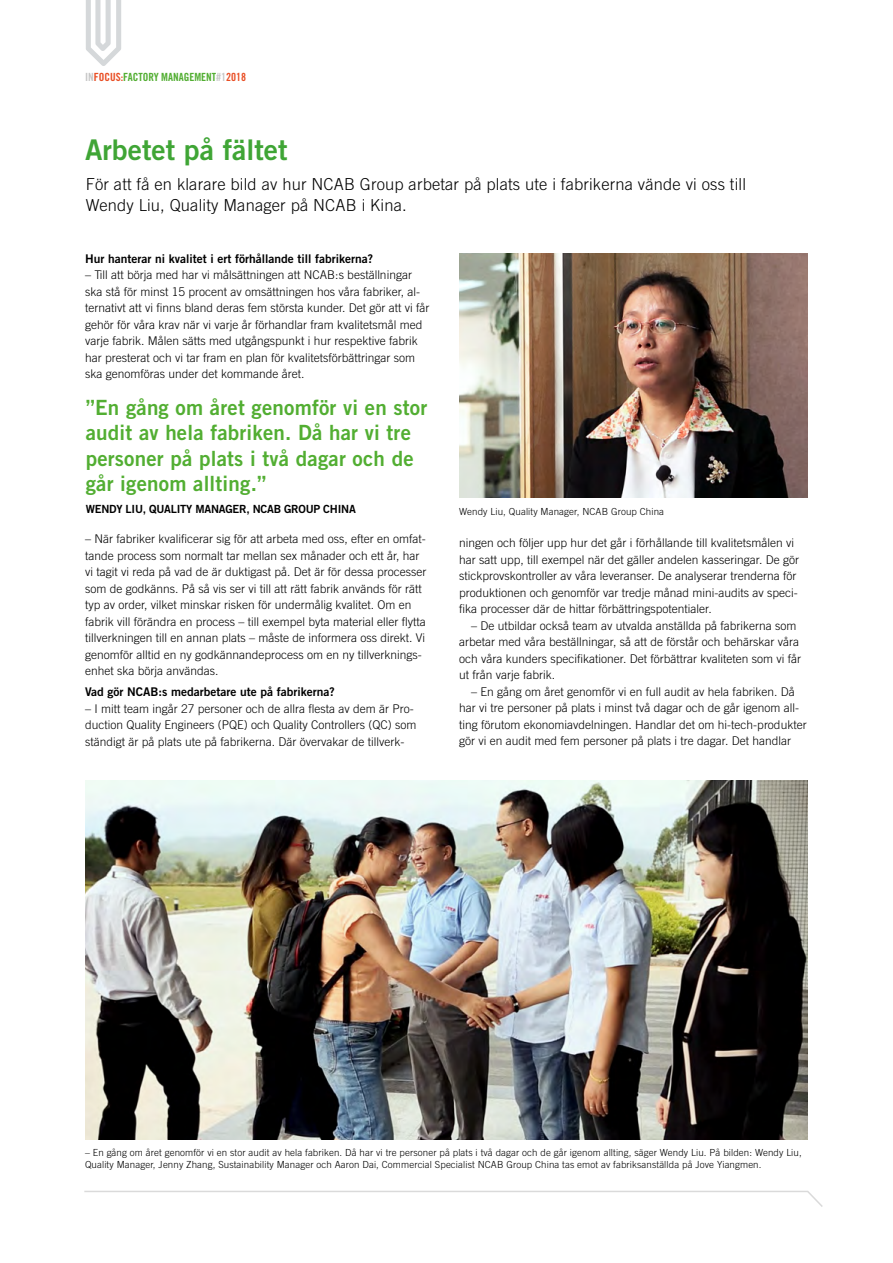
<style>
.page{position:relative;width:893px;height:1263px;background:#fff}
.page>*{position:absolute;margin:0;border:0;box-sizing:border-box;transform-origin:0 0}
.t1{font:28.5px "Trade Gothic LT Bold Two";color:#3fa535}
.t2{font:21px/25.5px "Trade Gothic LT Bold Two";letter-spacing:.01em;color:#52ae32}
.t3{font:300 16.5px/21px "Trade Gothic LT";letter-spacing:.01em;color:#000}
.t4{font:300 12px/16.5px "Trade Gothic LT";color:#000}
.t5{font:12px "Trade Gothic LT Bold Two";color:#000}
.t6{font:11.25px "Trade Gothic LT Bold Two";letter-spacing:-.02em;color:#000}
.t7{font:11.25px "Trade Gothic LT Bold Cond Twenty";color:#52ae32}
.t8{font:300 9.75px/12px "Trade Gothic LT";letter-spacing:.01em;color:#000}
.s1{color:#c6c6c6}
.s2{color:#e94e24}
</style>
<div class="page">
<svg style="left:86px;top:0;width:35px;height:66px"></svg>
<svg style="left:84px;top:1190px;width:739px;height:17px"></svg>
<img style="left:85px;top:780px;width:723px;height:360px">
<img style="left:459px;top:253px;width:349px;height:244px">
<p class="t7" style="left:85px;top:70px;width:163px"><span class="s1">IN</span><span class="s2">FOCUS:</span>FACTORY MANAGEMENT<span class="s1">#1</span><span class="s2">2018</span></p>
<h1 class="t1" style="left:85px;top:132px;width:204px">Arbetet på fältet</h1>
<h3 class="t3" style="left:86px;top:174px;width:662px">För att få en klarare bild av hur NCAB Group arbetar på plats ute i fabrikerna vände vi oss till<br>Wendy Liu, Quality Manager på NCAB i Kina.</h3>
<p class="t5" style="left:85px;top:251px;width:289px">Hur hanterar ni kvalitet i ert förhållande till fabrikerna?</p>
<p class="t4" style="left:85px;top:267px;width:346px">– Till att börja med har vi målsättningen att NCAB:s beställningar ska stå för minst 15 procent av omsättningen hos våra fabriker, al&shy;ternativt att vi finns bland deras fem största kunder. Det gör att vi får gehör för våra krav när vi varje år förhandlar fram kvalitetsmål med varje fabrik. Målen sätts med utgångspunkt i hur respektive fabrik har presterat och vi tar fram en plan för kvalitetsförbättringar som ska genomföras under det kommande året.</p>
<h2 class="t2" style="left:86px;top:394px;width:343px">”En gång om året genomför vi en stor audit av hela fabriken. Då har vi tre personer på plats i två dagar och de går igenom allting.”</h2>
<p class="t6" style="left:86px;top:502px;width:272px">WENDY LIU, QUALITY MANAGER, NCAB GROUP CHINA</p>
<p class="t8" style="left:459px;top:505px;width:206px">Wendy Liu, Quality Manager, NCAB Group China</p>
<p class="t4" style="left:85px;top:531px;width:343px">– När fabriker kvalificerar sig för att arbeta med oss, efter en omfat&shy;tande process som normalt tar mellan sex månader och ett år, har vi tagit vi reda på vad de är duktigast på. Det är för dessa processer som de godkänns. På så vis ser vi till att rätt fabrik används för rätt typ av order, vilket minskar risken för undermålig kvalitet. Om en fabrik vill förändra en process – till exempel byta material eller flytta tillverkningen till en annan plats – måste de informera oss direkt. Vi genomför alltid en ny godkännandeprocess om en ny tillverknings&shy;enhet ska börja användas.</p>
<p class="t5" style="left:85px;top:684px;width:251px">Vad gör NCAB:s medarbetare ute på fabrikerna?</p>
<p class="t4" style="left:85px;top:700px;width:333px">– I mitt team ingår 27 personer och de allra flesta av dem är Pro&shy;duction Quality Engineers (PQE) och Quality Controllers (QC) som ständigt är på plats ute på fabrikerna. Där övervakar de tillverk-</p>
<p class="t4" style="left:459px;top:535px;width:341px">ningen och följer upp hur det går i förhållande till kvalitetsmålen vi har satt upp, till exempel när det gäller andelen kasseringar. De gör stickprovskontroller av våra leveranser. De analyserar trenderna för produktionen och genomför var tredje månad mini-audits av speci&shy;fika processer där de hittar förbättringspotentialer.</p>
<p class="t4" style="left:459px;top:617px;width:343px;text-indent:12px">– De utbildar också team av utvalda anställda på fabrikerna som arbetar med våra beställningar, så att de förstår och behärskar våra och våra kunders specifikationer. Det förbättrar kvaliteten som vi får ut från varje fabrik.</p>
<p class="t4" style="left:459px;top:683px;width:349px;text-indent:12px">– En gång om året genomför vi en full audit av hela fabriken. Då har vi tre personer på plats i minst två dagar och de går igenom all&shy;ting förutom ekonomiavdelningen. Handlar det om hi-tech-produkter gör vi en audit med fem personer på plats i tre dagar. Det handlar</p>
<p class="t8" style="left:85px;top:1146px;width:718px">– En gång om året genomför vi en stor audit av hela fabriken. Då har vi tre personer på plats i två dagar och de går igenom allting, säger Wendy Liu. På bilden: Wendy Liu,<br>Quality Manager, Jenny Zhang, Sustainability Manager och Aaron Dai, Commercial Specialist NCAB Group China tas emot av fabriksanställda på Jove Yiangmen.</p>
</div>
